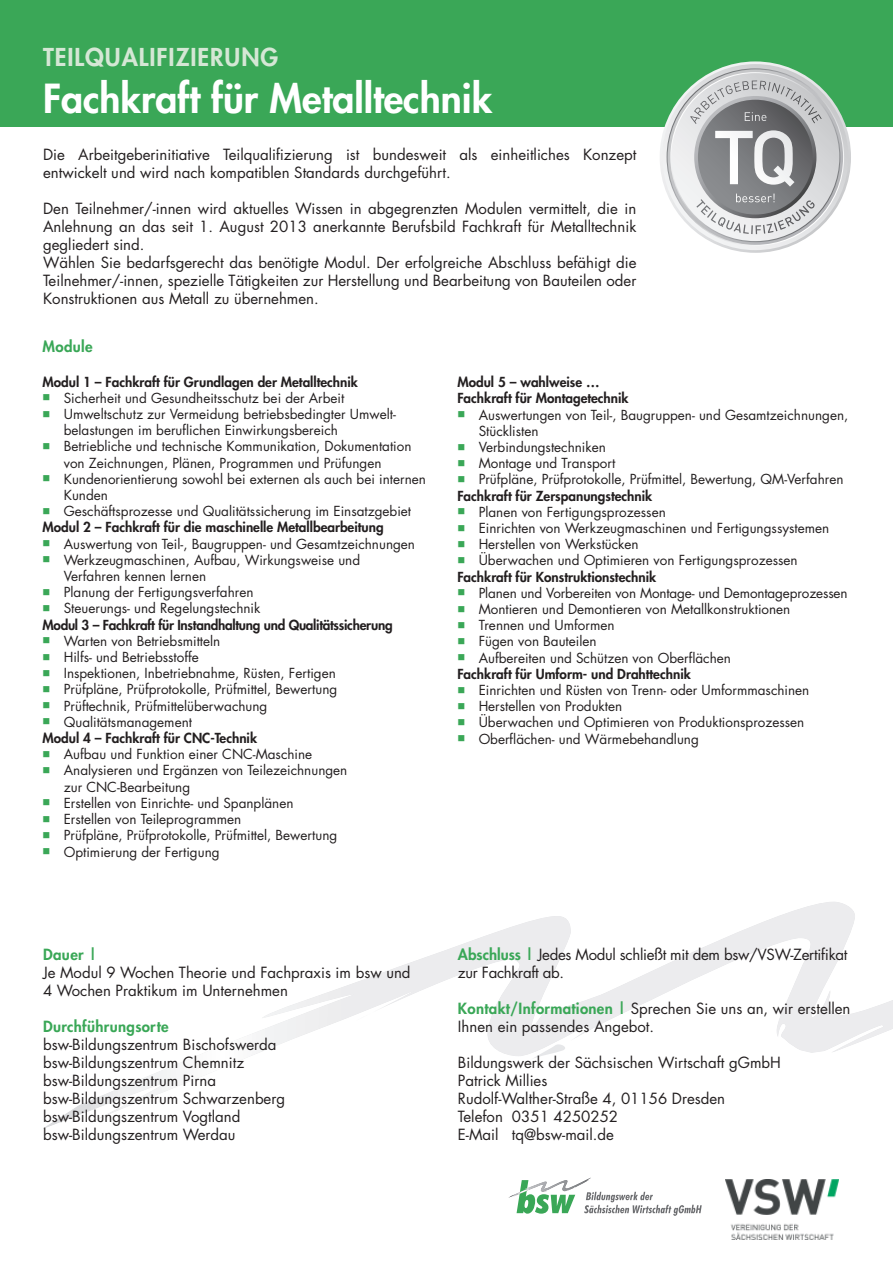
<style>
.page{position:relative;width:893px;height:1263px;background:#fff}
.page>*{position:absolute;margin:0;border:0;box-sizing:border-box;transform-origin:0 0}
.t1{font:800 39px "Futura LT";color:#fff}
.t2{font:800 24px "Futura LT";letter-spacing:.04em;color:#d5e7d5}
.t3{font:15px/18px "Futura LT";color:#231f20}
.t4{font:15px/18px "Futura LT";letter-spacing:-.02em;color:#231f20}
.t5{font:800 15px "Futura LT";letter-spacing:.02em;color:#3aa757}
.t6{font:13.5px/16.2px "Futura LT";color:#231f20}
.t7{font:800 13.5px "Futura LT";color:#231f20}
.t8{font:800 13.5px "Futura LT";letter-spacing:-.02em;color:#231f20}
.s1{color:#3aa757}
.s2{font-weight:800;color:#3aa757}
</style>
<div class="page">
<svg style="left:43px;top:902px;width:850px;height:227px"></svg>
<svg style="left:531px;top:1042px;width:39px;height:18px"></svg>
<div style="left:0;top:0;width:893px;height:126px;background:#3aa757"></div>
<svg style="left:660px;top:61px;width:191px;height:192px"></svg>
<svg style="left:662px;top:64px;width:186px;height:186px"></svg>
<svg style="left:668px;top:69px;width:175px;height:176px;background:#bcbdc0"></svg>
<svg style="left:671px;top:73px;width:168px;height:168px"></svg>
<svg style="left:690px;top:80px;width:132px;height:154px;background:#a9abac"></svg>
<svg style="left:508px;top:1177px;width:194px;height:39px"></svg>
<img style="left:726px;top:1180px;width:112px;height:60px">
<p class="t2" style="left:43px;top:41px;width:237px">TEILQUALIFIZIERUNG</p>
<p class="t1" style="left:43px;top:72px;width:451px">Fachkraft für Metalltechnik</p>
<p class="t3" style="left:43px;top:146px;width:595px">Die Arbeitgeberinitiative Teilqualifizierung ist bundesweit als einheitliches Konzept entwickelt und wird nach kompatiblen Standards durchgeführt.</p>
<p class="t3" style="left:43px;top:200px;width:595px;text-align:justify">Den Teilnehmer/-innen wird aktuelles Wissen in abgegrenzten Modulen vermittelt, die in Anlehnung an das seit 1. August 2013 anerkannte Berufsbild Fachkraft für Metalltechnik gegliedert sind.</p>
<p class="t3" style="left:43px;top:254px;width:595px;text-align:justify">Wählen Sie bedarfsgerecht das benötigte Modul. Der erfolgreiche Abschluss befähigt die Teilnehmer/-innen, spezielle Tätigkeiten zur Herstellung und Bearbeitung von Bauteilen oder Konstruktionen aus Metall zu übernehmen.</p>
<p class="t5" style="left:43px;top:337px;width:52px">Module</p>
<p class="t7" style="left:43px;top:373px;width:317px">Modul 1 – Fachkraft für Grundlagen der Metalltechnik</p>
<p class="t6" style="left:43px;top:390px;width:303px"><span class="s1">■</span> Sicherheit und Gesundheitsschutz bei der Arbeit</p>
<p class="t6" style="left:43px;top:406px;width:355px"><span class="s1">■</span> Umweltschutz zur Vermeidung betriebsbedingter Umwelt-</p>
<p class="t6" style="left:64px;top:422px;width:276px">belastungen im beruflichen Einwirkungsbereich</p>
<p class="t6" style="left:43px;top:438px;width:371px"><span class="s1">■</span> Betriebliche und technische Kommunikation, Dokumentation</p>
<p class="t6" style="left:64px;top:455px;width:319px">von Zeichnungen, Plänen, Programmen und Prüfungen</p>
<p class="t6" style="left:64px;top:471px;width:364px;text-indent:-21px"><span class="s1">■</span> Kundenorientierung sowohl bei externen als auch bei internen<br>Kunden</p>
<p class="t6" style="left:43px;top:503px;width:370px"><span class="s1">■</span> Geschäftsprozesse und Qualitätssicherung im Einsatzgebiet</p>
<p class="t7" style="left:43px;top:518px;width:343px">Modul 2 – Fachkraft für die maschinelle Metallbearbeitung</p>
<p class="t6" style="left:43px;top:536px;width:374px"><span class="s1">■</span> Auswertung von Teil-, Baugruppen- und Gesamtzeichnungen</p>
<p class="t6" style="left:43px;top:552px;width:319px"><span class="s1">■</span> Werkzeugmaschinen, Aufbau, Wirkungsweise und</p>
<p class="t6" style="left:64px;top:568px;width:144px">Verfahren kennen lernen</p>
<p class="t6" style="left:43px;top:584px;width:212px"><span class="s1">■</span> Planung der Fertigungsverfahren</p>
<p class="t6" style="left:43px;top:600px;width:219px"><span class="s1">■</span> Steuerungs- und Regelungstechnik</p>
<p class="t8" style="left:43px;top:616px;width:352px">Modul 3 – Fachkraft für Instandhaltung und Qualitätssicherung</p>
<p class="t6" style="left:43px;top:633px;width:179px"><span class="s1">■</span> Warten von Betriebsmitteln</p>
<p class="t6" style="left:43px;top:649px;width:158px"><span class="s1">■</span> Hilfs- und Betriebsstoffe</p>
<p class="t6" style="left:43px;top:665px;width:295px"><span class="s1">■</span> Inspektionen, Inbetriebnahme, Rüsten, Fertigen</p>
<p class="t6" style="left:43px;top:681px;width:296px"><span class="s1">■</span> Prüfpläne, Prüfprotokolle, Prüfmittel, Bewertung</p>
<p class="t6" style="left:43px;top:698px;width:226px"><span class="s1">■</span> Prüftechnik, Prüfmittelüberwachung</p>
<p class="t6" style="left:43px;top:714px;width:151px"><span class="s1">■</span> Qualitätsmanagement</p>
<p class="t7" style="left:43px;top:729px;width:216px">Modul 4 – Fachkraft für CNC-Technik</p>
<p class="t6" style="left:43px;top:746px;width:271px"><span class="s1">■</span> Aufbau und Funktion einer CNC-Maschine</p>
<p class="t6" style="left:43px;top:762px;width:306px"><span class="s1">■</span> Analysieren und Ergänzen von Teilezeichnungen</p>
<p class="t6" style="left:64px;top:779px;width:128px">zur CNC-Bearbeitung</p>
<p class="t6" style="left:43px;top:795px;width:253px"><span class="s1">■</span> Erstellen von Einrichte- und Spanplänen</p>
<p class="t6" style="left:43px;top:811px;width:200px"><span class="s1">■</span> Erstellen von Teileprogrammen</p>
<p class="t6" style="left:43px;top:827px;width:296px"><span class="s1">■</span> Prüfpläne, Prüfprotokolle, Prüfmittel, Bewertung</p>
<p class="t6" style="left:43px;top:843px;width:179px"><span class="s1">■</span> Optimierung der Fertigung</p>
<p class="t7" style="left:457px;top:373px;width:144px">Modul 5 – wahlweise …</p>
<p class="t7" style="left:457px;top:389px;width:173px">Fachkraft für Montagetechnik</p>
<p class="t6" style="left:479px;top:407px;width:371px;text-indent:-21px"><span class="s1">■</span> Auswertungen von Teil-, Baugruppen- und Gesamtzeichnungen,<br>Stücklisten</p>
<p class="t6" style="left:457px;top:439px;width:150px"><span class="s1">■</span> Verbindungstechniken</p>
<p class="t6" style="left:457px;top:455px;width:160px"><span class="s1">■</span> Montage und Transport</p>
<p class="t6" style="left:457px;top:471px;width:388px"><span class="s1">■</span> Prüfpläne, Prüfprotokolle, Prüfmittel, Bewertung, QM-Verfahren</p>
<p class="t7" style="left:457px;top:487px;width:196px">Fachkraft für Zerspanungstechnik</p>
<p class="t6" style="left:457px;top:504px;width:210px"><span class="s1">■</span> Planen von Fertigungsprozessen</p>
<p class="t6" style="left:457px;top:520px;width:373px"><span class="s1">■</span> Einrichten von Werkzeugmaschinen und Fertigungssystemen</p>
<p class="t6" style="left:457px;top:536px;width:183px"><span class="s1">■</span> Herstellen von Werkstücken</p>
<p class="t6" style="left:457px;top:552px;width:342px"><span class="s1">■</span> Überwachen und Optimieren von Fertigungsprozessen</p>
<p class="t7" style="left:457px;top:568px;width:200px">Fachkraft für Konstruktionstechnik</p>
<p class="t6" style="left:457px;top:585px;width:392px"><span class="s1">■</span> Planen und Vorbereiten von Montage- und Demontageprozessen</p>
<p class="t6" style="left:457px;top:601px;width:334px"><span class="s1">■</span> Montieren und Demontieren von Metallkonstruktionen</p>
<p class="t6" style="left:457px;top:617px;width:159px"><span class="s1">■</span> Trennen und Umformen</p>
<p class="t6" style="left:457px;top:633px;width:141px"><span class="s1">■</span> Fügen von Bauteilen</p>
<p class="t6" style="left:457px;top:650px;width:275px"><span class="s1">■</span> Aufbereiten und Schützen von Oberflächen</p>
<p class="t7" style="left:457px;top:665px;width:235px">Fachkraft für Umform- und Drahttechnik</p>
<p class="t6" style="left:457px;top:682px;width:353px"><span class="s1">■</span> Einrichten und Rüsten von Trenn- oder Umformmaschinen</p>
<p class="t6" style="left:457px;top:698px;width:166px"><span class="s1">■</span> Herstellen von Produkten</p>
<p class="t6" style="left:457px;top:714px;width:348px"><span class="s1">■</span> Überwachen und Optimieren von Produktionsprozessen</p>
<p class="t6" style="left:457px;top:731px;width:243px"><span class="s1">■</span> Oberflächen- und Wärmebehandlung</p>
<p class="t5" style="left:43px;top:945px;width:55px">Dauer |</p>
<p class="t3" style="left:43px;top:964px;width:369px">Je Modul 9 Wochen Theorie und Fachpraxis im bsw und</p>
<p class="t3" style="left:43px;top:982px;width:246px">4 Wochen Praktikum im Unternehmen</p>
<p class="t5" style="left:43px;top:1017px;width:127px">Durchführungsorte</p>
<p class="t3" style="left:43px;top:1036px;width:235px">bsw-Bildungszentrum Bischofswerda</p>
<p class="t3" style="left:43px;top:1054px;width:203px">bsw-Bildungszentrum Chemnitz</p>
<p class="t3" style="left:43px;top:1072px;width:175px">bsw-Bildungszentrum Pirna</p>
<p class="t3" style="left:43px;top:1090px;width:244px">bsw-Bildungszentrum Schwarzenberg</p>
<p class="t3" style="left:43px;top:1108px;width:199px">bsw-Bildungszentrum Vogtland</p>
<p class="t3" style="left:43px;top:1126px;width:194px">bsw-Bildungszentrum Werdau</p>
<p class="t4" style="left:458px;top:946px;width:391px"><span class="s2">Abschluss |</span> Jedes Modul schließt mit dem bsw/VSW-Zertifikat zur Fachkraft ab.</p>
<p class="t3" style="left:458px;top:1000px;width:394px"><span class="s2">Kontakt/Informationen |</span> Sprechen Sie uns an, wir erstellen<br>Ihnen ein passendes Angebot.</p>
<p class="t3" style="left:458px;top:1054px;width:324px">Bildungswerk der Sächsischen Wirtschaft gGmbH</p>
<p class="t3" style="left:458px;top:1072px;width:91px">Patrick Millies</p>
<p class="t3" style="left:458px;top:1090px;width:269px">Rudolf-Walther-Straße 4, 01156 Dresden</p>
<p class="t3" style="left:458px;top:1108px;width:162px">Telefon 0351 4250252</p>
<p class="t3" style="left:458px;top:1126px;width:157px">E-Mail tq@bsw-mail.de</p>
</div>
